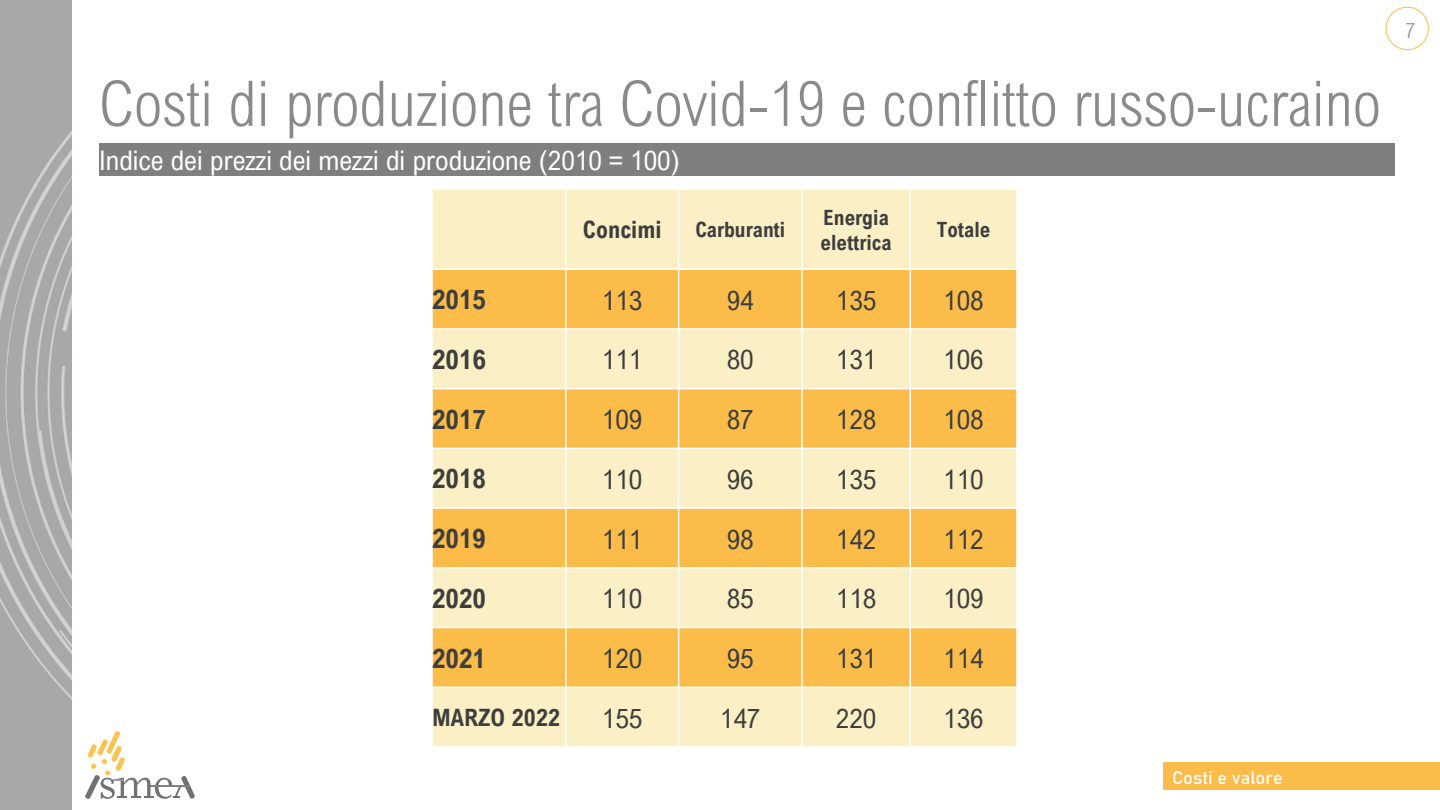
<style>
.page{position:relative;width:1440px;height:810px;background:#fff}
.page>*{position:absolute;margin:0;border:0;box-sizing:border-box;transform-origin:0 0}
.t1{font:300 63px "Arial Nova Cond";color:#8a898c}
.t2{font:27px "Arial Nova Cond";color:#3e3e3e}
.t3{font:27px "Arial Nova Cond";color:#fff}
.t4{font:700 27px "Arial Nova Cond";color:#3e3e3e}
.t5{font:700 24px "Arial Nova Cond";color:#3e3e3e}
.t6{font:700 21px/25.2px "Arial Nova Cond";color:#3e3e3e}
.t7{font:300 21px "Arial Nova Cond";color:#8a898c}
.t8{font:18px "Bahnschrift";color:#fff}
</style>
<div class="page">
<img style="left:86px;top:790px;width:2px;height:8px">
<svg style="left:88px;top:731px;width:107px;height:68px"></svg>
<svg style="left:1385px;top:6px;width:44px;height:45px"></svg>
<img style="left:0;top:0;width:73px;height:810px">
<div style="left:1164px;top:762px;width:276px;height:28px;background:#fbbc4a"></div>
<div style="left:99px;top:143px;width:1296px;height:33px;background:#7f7f7f"></div>
<div style="left:432px;top:189px;width:134px;height:80px;background:#fbefc5"></div>
<div style="left:566px;top:189px;width:113px;height:80px;background:#fbefc5"></div>
<div style="left:679px;top:189px;width:123px;height:80px;background:#fbefc5"></div>
<div style="left:802px;top:189px;width:108px;height:80px;background:#fbefc5"></div>
<div style="left:910px;top:189px;width:107px;height:80px;background:#fbefc5"></div>
<div style="left:432px;top:269px;width:134px;height:60px;background:#fbbc4a"></div>
<div style="left:566px;top:269px;width:113px;height:60px;background:#fbbc4a"></div>
<div style="left:679px;top:269px;width:123px;height:60px;background:#fbbc4a"></div>
<div style="left:802px;top:269px;width:108px;height:60px;background:#fbbc4a"></div>
<div style="left:910px;top:269px;width:107px;height:60px;background:#fbbc4a"></div>
<div style="left:432px;top:329px;width:134px;height:60px;background:#fbefc5"></div>
<div style="left:566px;top:329px;width:113px;height:60px;background:#fbefc5"></div>
<div style="left:679px;top:329px;width:123px;height:60px;background:#fbefc5"></div>
<div style="left:802px;top:329px;width:108px;height:60px;background:#fbefc5"></div>
<div style="left:910px;top:329px;width:107px;height:60px;background:#fbefc5"></div>
<div style="left:432px;top:389px;width:134px;height:59px;background:#fbbc4a"></div>
<div style="left:566px;top:389px;width:113px;height:59px;background:#fbbc4a"></div>
<div style="left:679px;top:389px;width:123px;height:59px;background:#fbbc4a"></div>
<div style="left:802px;top:389px;width:108px;height:59px;background:#fbbc4a"></div>
<div style="left:910px;top:389px;width:107px;height:59px;background:#fbbc4a"></div>
<div style="left:432px;top:448px;width:134px;height:60px;background:#fbefc5"></div>
<div style="left:566px;top:448px;width:113px;height:60px;background:#fbefc5"></div>
<div style="left:679px;top:448px;width:123px;height:60px;background:#fbefc5"></div>
<div style="left:802px;top:448px;width:108px;height:60px;background:#fbefc5"></div>
<div style="left:910px;top:448px;width:107px;height:60px;background:#fbefc5"></div>
<div style="left:432px;top:508px;width:134px;height:60px;background:#fbbc4a"></div>
<div style="left:566px;top:508px;width:113px;height:60px;background:#fbbc4a"></div>
<div style="left:679px;top:508px;width:123px;height:60px;background:#fbbc4a"></div>
<div style="left:802px;top:508px;width:108px;height:60px;background:#fbbc4a"></div>
<div style="left:910px;top:508px;width:107px;height:60px;background:#fbbc4a"></div>
<div style="left:432px;top:568px;width:134px;height:60px;background:#fbefc5"></div>
<div style="left:566px;top:568px;width:113px;height:60px;background:#fbefc5"></div>
<div style="left:679px;top:568px;width:123px;height:60px;background:#fbefc5"></div>
<div style="left:802px;top:568px;width:108px;height:60px;background:#fbefc5"></div>
<div style="left:910px;top:568px;width:107px;height:60px;background:#fbefc5"></div>
<div style="left:432px;top:628px;width:134px;height:59px;background:#fbbc4a"></div>
<div style="left:566px;top:628px;width:113px;height:59px;background:#fbbc4a"></div>
<div style="left:679px;top:628px;width:123px;height:59px;background:#fbbc4a"></div>
<div style="left:802px;top:628px;width:108px;height:59px;background:#fbbc4a"></div>
<div style="left:910px;top:628px;width:107px;height:59px;background:#fbbc4a"></div>
<div style="left:432px;top:687px;width:134px;height:60px;background:#fbefc5"></div>
<div style="left:566px;top:687px;width:113px;height:60px;background:#fbefc5"></div>
<div style="left:679px;top:687px;width:123px;height:60px;background:#fbefc5"></div>
<div style="left:802px;top:687px;width:108px;height:60px;background:#fbefc5"></div>
<div style="left:910px;top:687px;width:107px;height:60px;background:#fbefc5"></div>
<hr style="left:565px;top:188px;width:2px;height:560px;background:#fff">
<hr style="left:678px;top:188px;width:1px;height:560px;background:#fff">
<hr style="left:801px;top:188px;width:2px;height:560px;background:#fff">
<hr style="left:909px;top:188px;width:2px;height:560px;background:#fff">
<hr style="left:431px;top:268px;width:587px;height:2px;background:#fff">
<hr style="left:431px;top:328px;width:587px;height:2px;background:#fff">
<hr style="left:431px;top:388px;width:587px;height:1px;background:#fff">
<hr style="left:431px;top:448px;width:587px;height:1px;background:#fff">
<hr style="left:431px;top:507px;width:587px;height:2px;background:#fff">
<hr style="left:431px;top:567px;width:587px;height:2px;background:#fff">
<hr style="left:431px;top:627px;width:587px;height:1px;background:#fff">
<hr style="left:431px;top:687px;width:587px;height:1px;background:#fff">
<hr style="left:431px;top:188px;width:2px;height:560px;background:#fff">
<hr style="left:1016px;top:188px;width:2px;height:560px;background:#fff">
<hr style="left:431px;top:188px;width:587px;height:2px;background:#fff">
<hr style="left:431px;top:746px;width:587px;height:2px;background:#fff">
<h2 class="t1" style="left:99px;top:65px;width:1283px">Costi di produzione tra Covid-19 e conflitto russo-ucraino</h2>
<p class="t3" style="left:99px;top:144px;width:582px">Indice dei prezzi dei mezzi di produzione (2010 = 100)</p>
<p class="t5" style="left:583px;top:215px;width:80px">Concimi</p>
<p class="t6" style="left:695px;top:217px;width:91px">Carburanti</p>
<p class="t6" style="left:821px;top:204px;width:73px">Energia elettrica</p>
<p class="t6" style="left:937px;top:217px;width:55px">Totale</p>
<p class="t4" style="left:432px;top:283px;width:55px">2015</p>
<p class="t2" style="left:602px;top:284px;width:42px">113</p>
<p class="t2" style="left:727px;top:284px;width:28px">94</p>
<p class="t2" style="left:836px;top:284px;width:42px">135</p>
<p class="t2" style="left:943px;top:284px;width:42px">108</p>
<p class="t4" style="left:432px;top:342px;width:55px">2016</p>
<p class="t2" style="left:602px;top:343px;width:42px">111</p>
<p class="t2" style="left:727px;top:343px;width:28px">80</p>
<p class="t2" style="left:836px;top:343px;width:42px">131</p>
<p class="t2" style="left:943px;top:343px;width:42px">106</p>
<p class="t4" style="left:432px;top:402px;width:55px">2017</p>
<p class="t2" style="left:602px;top:403px;width:42px">109</p>
<p class="t2" style="left:727px;top:403px;width:28px">87</p>
<p class="t2" style="left:836px;top:403px;width:42px">128</p>
<p class="t2" style="left:943px;top:403px;width:42px">108</p>
<p class="t4" style="left:432px;top:462px;width:55px">2018</p>
<p class="t2" style="left:602px;top:463px;width:42px">110</p>
<p class="t2" style="left:727px;top:463px;width:28px">96</p>
<p class="t2" style="left:836px;top:463px;width:42px">135</p>
<p class="t2" style="left:943px;top:463px;width:42px">110</p>
<p class="t4" style="left:432px;top:522px;width:55px">2019</p>
<p class="t2" style="left:602px;top:522px;width:42px">111</p>
<p class="t2" style="left:727px;top:522px;width:28px">98</p>
<p class="t2" style="left:836px;top:522px;width:42px">142</p>
<p class="t2" style="left:943px;top:522px;width:42px">112</p>
<p class="t4" style="left:432px;top:581px;width:55px">2020</p>
<p class="t2" style="left:602px;top:582px;width:42px">110</p>
<p class="t2" style="left:727px;top:582px;width:28px">85</p>
<p class="t2" style="left:836px;top:582px;width:42px">118</p>
<p class="t2" style="left:943px;top:582px;width:42px">109</p>
<p class="t4" style="left:432px;top:641px;width:55px">2021</p>
<p class="t2" style="left:602px;top:642px;width:42px">120</p>
<p class="t2" style="left:727px;top:642px;width:28px">95</p>
<p class="t2" style="left:836px;top:642px;width:42px">131</p>
<p class="t2" style="left:943px;top:642px;width:42px">114</p>
<p class="t5" style="left:432px;top:703px;width:129px">MARZO 2022</p>
<p class="t2" style="left:602px;top:702px;width:42px">155</p>
<p class="t2" style="left:720px;top:702px;width:42px">147</p>
<p class="t2" style="left:836px;top:702px;width:42px">220</p>
<p class="t2" style="left:943px;top:702px;width:42px">136</p>
<p class="t8" style="left:1172px;top:764px;width:112px">Costi e valore</p>
<p class="t7" style="left:1406px;top:17px;width:11px">7</p>
</div>
